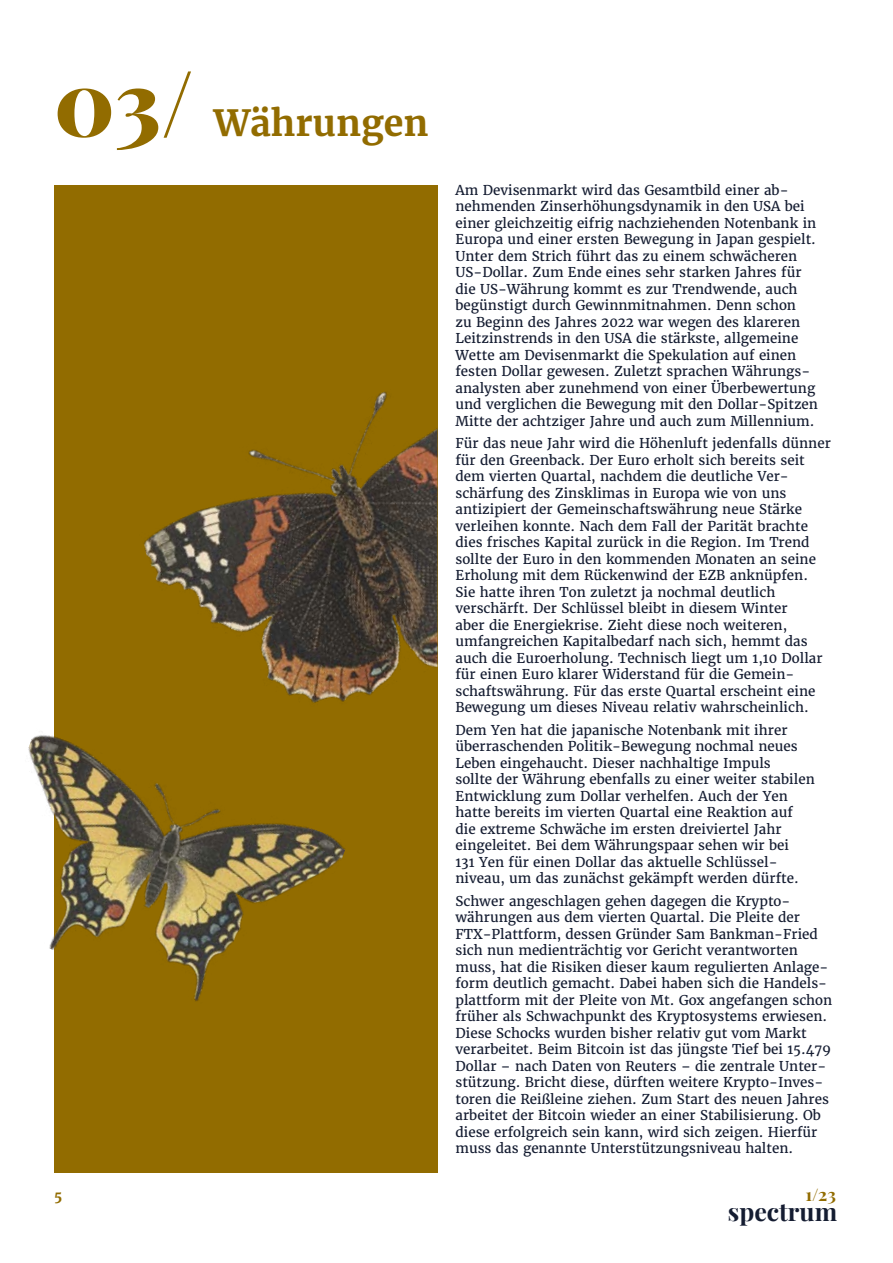
<style>
.page{position:relative;width:893px;height:1263px;background:#fff}
.page>*{position:absolute;margin:0;border:0;box-sizing:border-box;transform-origin:0 0}
.t1{font:900 90px "Playfair Display";color:#926c00}
.t2{font:700 36px "Merriweather";color:#926c00}
.t3{font:700 24.9px "Playfair Display";color:#141c31}
.t4{font:700 17.55px "Playfair Display";color:#926c00}
.t5{font:13.5px/16.5px "Merriweather";color:#141c31}
.t6{font:700 13.5px "Merriweather";color:#926c00}
</style>
<div class="page">
<div style="left:54px;top:185px;width:383px;height:988px;background:#926c00"></div>
<img style="left:144px;top:391px;width:293px;height:312px">
<img style="left:28px;top:735px;width:317px;height:266px">
<h1 class="t1" style="left:54px;top:32px;width:141px">03/</h1>
<h2 class="t2" style="left:214px;top:100px;width:216px">Währungen</h2>
<p class="t5" style="left:455px;top:182px;width:364px">Am Devisenmarkt wird das Gesamtbild einer ab&shy;nehmenden Zinserhöhungsdynamik in den USA bei einer gleichzeitig eifrig nachziehenden Notenbank in Europa und einer ersten Bewegung in Japan gespielt.<br>Unter dem Strich führt das zu einem schwächeren US-Dollar. Zum Ende eines sehr starken Jahres für die US-Währung kommt es zur Trendwende, auch begünstigt durch Gewinnmitnahmen. Denn schon<br>zu Beginn des Jahres 2022 war wegen des klareren Leitzinstrends in den USA die stärkste, allgemeine Wette am Devisenmarkt die Spekulation auf einen festen Dollar gewesen. Zuletzt sprachen Währungs&shy;analysten aber zunehmend von einer Überbewertung und verglichen die Bewegung mit den Dollar-Spitzen Mitte der achtziger Jahre und auch zum Millennium.</p>
<p class="t5" style="left:455px;top:435px;width:377px">Für das neue Jahr wird die Höhenluft jedenfalls dünner für den Greenback. Der Euro erholt sich bereits seit dem vierten Quartal, nachdem die deutliche Ver&shy;schärfung des Zinsklimas in Europa wie von uns antizipiert der Gemeinschaftswährung neue Stärke verleihen konnte. Nach dem Fall der Parität brachte dies frisches Kapital zurück in die Region. Im Trend sollte der Euro in den kommenden Monaten an seine Erholung mit dem Rückenwind der EZB anknüpfen.<br>Sie hatte ihren Ton zuletzt ja nochmal deutlich verschärft. Der Schlüssel bleibt in diesem Winter<br>aber die Energiekrise. Zieht diese noch weiteren, umfangreichen Kapitalbedarf nach sich, hemmt das auch die Euroerholung. Technisch liegt um 1,10 Dollar für einen Euro klarer Widerstand für die Gemein&shy;schaftswährung. Für das erste Quartal erscheint eine Bewegung um dieses Niveau relativ wahrscheinlich.</p>
<p class="t5" style="left:455px;top:722px;width:361px">Dem Yen hat die japanische Notenbank mit ihrer überraschenden Politik-Bewegung nochmal neues Leben eingehaucht. Dieser nachhaltige Impuls<br>sollte der Währung ebenfalls zu einer weiter stabilen Entwicklung zum Dollar verhelfen. Auch der Yen hatte bereits im vierten Quartal eine Reaktion auf die extreme Schwäche im ersten dreiviertel Jahr eingeleitet. Bei dem Währungspaar sehen wir bei<br>131 Yen für einen Dollar das aktuelle Schlüssel&shy;niveau, um das zunächst gekämpft werden dürfte.</p>
<p class="t5" style="left:455px;top:893px;width:378px">Schwer angeschlagen gehen dagegen die Krypto&shy;währungen aus dem vierten Quartal. Die Pleite der FTX-Plattform, dessen Gründer Sam Bankman-Fried sich nun medienträchtig vor Gericht verantworten muss, hat die Risiken dieser kaum regulierten Anlage&shy;form deutlich gemacht. Dabei haben sich die Handels&shy;plattform mit der Pleite von Mt. Gox angefangen schon früher als Schwachpunkt des Kryptosystems erwiesen.<br>Diese Schocks wurden bisher relativ gut vom Markt verarbeitet. Beim Bitcoin ist das jüngste Tief bei 15.479<br>Dollar – nach Daten von Reuters – die zentrale Unter&shy;stützung. Bricht diese, dürften weitere Krypto-Inves&shy;toren die Reißleine ziehen. Zum Start des neuen Jahres arbeitet der Bitcoin wieder an einer Stabilisierung. Ob diese erfolgreich sein kann, wird sich zeigen. Hierfür muss das genannte Unterstützungsniveau halten.</p>
<p class="t6" style="left:54px;top:1187px;width:10px">5</p>
<p class="t4" style="left:805px;top:1181px;width:32px">1/23</p>
<h3 class="t3" style="left:728px;top:1192px;width:111px">spectrum</h3>
</div>
